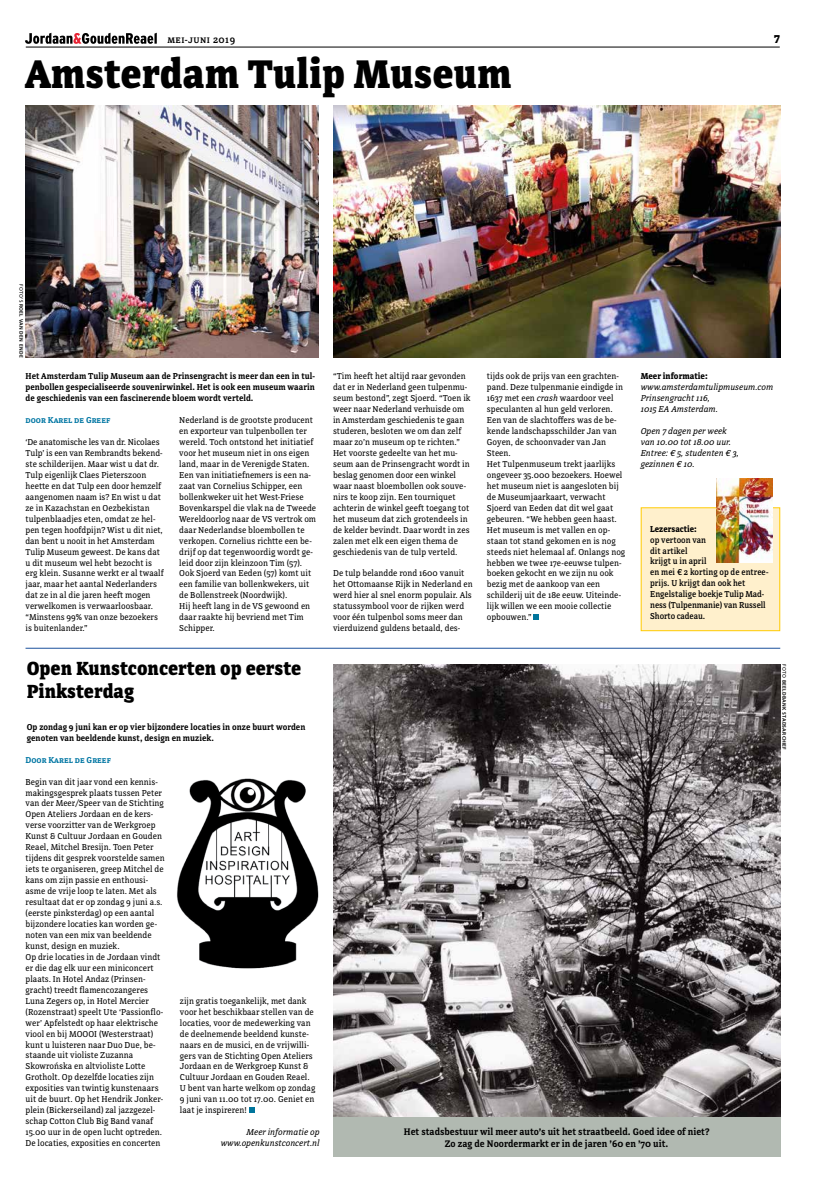
<style>
.page{position:relative;width:820px;height:1191px;background:#fff}
.page>*{position:absolute;margin:0;border:0;box-sizing:border-box;transform-origin:0 0}
.t1{font:800 42px "Directa Serif";color:#000}
.t2{font:800 20px/23px "Directa Serif";color:#000}
.t3{font:800 12px "Directa Serif";color:#000}
.t4{font:500 10.5px "Directa Serif";letter-spacing:.04em;color:#000}
.t5{font:600 10px/12px "Directa Serif";color:#000;text-align:center}
.t6{font:9px/11px "Directa Serif";color:#000}
.t7{font:600 9px/11px "Directa Serif";color:#000;text-align:justify}
.t8{font:italic 9px/11px "Directa Serif";color:#000}
.t9{font:500 9px/11px "Directa Serif";color:#000}
.t10{font:600 9px "Directa Serif";color:#0076a3}
.t11{font:700 9px "Directa Serif";color:#000}
.t12{font:700 5px "Frutiger LT Std";letter-spacing:.05em;color:#000}
.s1{font-weight:400}
.s2{font-style:italic}
</style>
<div class="page">
<img style="left:177px;top:778px;width:142px;height:191px">
<div style="left:333px;top:1102px;width:447px;height:55px;background:#b1b9b1"></div>
<svg style="left:25px;top:33px;width:132px;height:11px"></svg>
<hr style="left:26px;top:47px;width:753px;height:1px;background:#000">
<img style="left:26px;top:105px;width:293px;height:252px">
<img style="left:333px;top:105px;width:447px;height:252px">
<svg style="left:533px;top:614px;width:6px;height:6px"></svg>
<div style="left:641px;top:508px;width:138px;height:122px;background:#fff0cc"></div>
<div style="left:640px;top:507px;width:140px;height:124px;border:1px solid #ffcb03"></div>
<img style="left:715px;top:478px;width:57px;height:84px">
<hr style="left:26px;top:648px;width:754px;height:1px;background:#1b519c">
<img style="left:333px;top:664px;width:447px;height:452px">
<svg style="left:249px;top:1107px;width:5px;height:6px"></svg>
<p class="t4" style="left:167px;top:33px;width:69px">mei-juni 2019</p>
<h3 class="t3" style="left:773px;top:31px;width:7px">7</h3>
<h1 class="t1" style="left:26px;top:48px;width:487px">Amsterdam Tulip Museum</h1>
<p class="t12" style="left:24px;top:284px;width:75px;rotate:90deg"><span class="s1">FOTO'S</span> ROEL VAN DEN ENDE</p>
<p class="t7" style="left:26px;top:371px;width:291px">Het Amsterdam Tulip Museum aan de Prinsengracht is meer dan een in tul&shy;penbollen gespecialiseerde souvenirwinkel. Het is ook een museum waarin de geschiedenis van een fascinerende bloem wordt verteld.</p>
<p class="t6" style="left:333px;top:371px;width:139px">“Tim heeft het altijd raar gevonden dat er in Nederland geen tulpenmu&shy;seum bestond”, zegt Sjoerd. “Toen ik weer naar Nederland verhuisde om in Amsterdam geschiedenis te gaan studeren, besloten we om dan zelf maar zo’n museum op te richten.” Het voorste gedeelte van het mu&shy;seum aan de Prinsengracht wordt in beslag genomen door een winkel waar naast bloembollen ook souve&shy;nirs te koop zijn. Een tourniquet achterin de winkel geeft toegang tot het museum dat zich grotendeels in de kelder bevindt. Daar wordt in zes zalen met elk een eigen thema de geschiedenis van de tulp verteld.</p>
<p class="t6" style="left:333px;top:568px;width:141px">De tulp belandde rond 1600 vanuit het Ottomaanse Rijk in Nederland en werd hier al snel enorm populair. Als statussymbool voor de rijken werd voor één tulpenbol soms meer dan vierduizend guldens betaald, des-</p>
<p class="t6" style="left:179px;top:414px;width:138px">Nederland is de grootste producent en exporteur van tulpenbollen ter wereld. Toch ontstond het initiatief voor het museum niet in ons eigen land, maar in de Verenigde Staten.<br>Een van initiatiefnemers is een na&shy;zaat van Cornelius Schipper, een bollenkweker uit het West-Friese<br>Bovenkarspel die vlak na de Tweede<br>Wereldoorlog naar de VS vertrok om daar Nederlandse bloembollen te verkopen. Cornelius richtte een be&shy;drijf op dat tegenwoordig wordt ge&shy;leid door zijn kleinzoon Tim (57).<br>Ook Sjoerd van Eeden (57) komt uit een familie van bollenkwekers, uit de Bollenstreek (Noordwijk).<br>Hij heeft lang in de VS gewoond en daar raakte hij bevriend met Tim<br>Schipper.</p>
<p class="t10" style="left:26px;top:414px;width:86px">door Karel de Greef</p>
<p class="t6" style="left:26px;top:436px;width:140px">‘De anatomische les van dr. Nicolaes Tulp’ is een van Rembrandts bekend&shy;ste schilderijen. Maar wist u dat dr.<br>Tulp eigenlijk Claes Pieterszoon heette en dat Tulp een door hemzelf aangenomen naam is? En wist u dat ze in Kazachstan en Oezbekistan tulpenblaadjes eten, omdat ze hel&shy;pen tegen hoofdpijn? Wist u dit niet, dan bent u nooit in het Amsterdam Tulip Museum geweest. De kans dat u dit museum wel hebt bezocht is erg klein. Susanne werkt er al twaalf jaar, maar het aantal Nederlanders dat ze in al die jaren heeft mogen verwelkomen is verwaarloosbaar. “Minstens 99% van onze bezoekers is buitenlander.”</p>
<p class="t6" style="left:486px;top:371px;width:140px">tijds ook de prijs van een grachten&shy;pand. Deze tulpenmanie eindigde in<br>1637 met een <span class="s2">crash</span> waardoor veel speculanten al hun geld verloren.<br>Een van de slachtoffers was de be&shy;kende landschapsschilder Jan van<br>Goyen, de schoonvader van Jan<br>Steen.<br>Het Tulpenmuseum trekt jaarlijks ongeveer 35.000 bezoekers. Hoewel het museum niet is aangesloten bij de Museumjaarkaart, verwacht<br>Sjoerd van Eeden dat dit wel gaat gebeuren. “We hebben geen haast.<br>Het museum is met vallen en op&shy;staan tot stand gekomen en is nog steeds niet helemaal af. Onlangs nog hebben we twee 17e-eeuwse tulpen&shy;boeken gekocht en we zijn nu ook bezig met de aankoop van een schilderij uit de 18e eeuw. Uiteinde&shy;lijk willen we een mooie collectie opbouwen.”</p>
<p class="t11" style="left:640px;top:371px;width:69px">Meer informatie:</p>
<p class="t8" style="left:640px;top:382px;width:134px">www.amsterdamtulipmuseum.com<br>Prinsengracht 116,<br>1015 EA Amsterdam.</p>
<p class="t8" style="left:640px;top:425px;width:100px">Open 7 dagen per week van 10.00 tot 18.00 uur.<br>Entree: € 5, studenten € 3, gezinnen € 10.</p>
<p class="t11" style="left:650px;top:523px;width:48px">Lezersactie:</p>
<p class="t9" style="left:650px;top:534px;width:120px">op vertoon van<br>dit artikel<br>krijgt u in april<br>en mei € 2 korting op de entree&shy;prijs. U krijgt dan ook het<br>Engelstalige boekje Tulip Mad&shy;ness (Tulpenmanie) van Russell<br>Shorto cadeau.</p>
<h2 class="t2" style="left:27px;top:657px;width:276px">Open Kunstconcerten op eerste<br>Pinksterdag</h2>
<p class="t7" style="left:27px;top:721px;width:280px">Op zondag 9 juni kan er op vier bijzondere locaties in onze buurt worden genoten van beeldende kunst, design en muziek.</p>
<p class="t10" style="left:26px;top:754px;width:87px">Door Karel de Greef</p>
<p class="t6" style="left:26px;top:776px;width:141px">Begin van dit jaar vond een kennis&shy;makingsgesprek plaats tussen Peter van der Meer/Speer van de Stichting Open Ateliers Jordaan en de kers&shy;verse voorzitter van de Werkgroep Kunst &amp; Cultuur Jordaan en Gouden Reael, Mitchel Bresijn. Toen Peter tijdens dit gesprek voorstelde samen iets te organiseren, greep Mitchel de kans om zijn passie en enthousi&shy;asme de vrije loop te laten. Met als resultaat dat er op zondag 9 juni a.s. (eerste pinksterdag) op een aantal bijzondere locaties kan worden ge&shy;noten van een mix van beeldende kunst, design en muziek.<br>Op drie locaties in de Jordaan vindt er die dag elk uur een miniconcert plaats. In Hotel Andaz (Prinsen&shy;gracht) treedt flamencozangeres Luna Zegers op, in Hotel Mercier (Rozenstraat) speelt Ute ‘Passionflo&shy;wer’ Apfelstedt op haar elektrische viool en bij MOOOI (Westerstraat) kunt u luisteren naar Duo Due, be&shy;staande uit violiste Zuzanna Skowrońska en altvioliste Lotte Grotholt. Op dezelfde locaties zijn exposities van twintig kunstenaars uit de buurt. Op het Hendrik Jonker&shy;plein (Bickerseiland) zal jazzgezel&shy;schap Cotton Club Big Band vanaf 15.00 uur in de open lucht optreden.<br>De locaties, exposities en concerten</p>
<p class="t6" style="left:180px;top:995px;width:137px">zijn gratis toegankelijk, met dank voor het beschikbaar stellen van de locaties, voor de medewerking van de deelnemende beeldend kunste&shy;naars en de musici, en de vrijwilli&shy;gers van de Stichting Open Ateliers<br>Jordaan en de Werkgroep Kunst &amp;<br>Cultuur Jordaan en Gouden Reael.<br>U bent van harte welkom op zondag<br>9 juni van 11.00 tot 17.00. Geniet en laat je inspireren!</p>
<p class="t8" style="left:220px;top:1126px;width:100px;text-align:right">Meer informatie op www.openkunstconcert.nl</p>
<p class="t12" style="left:787px;top:664px;width:87px;rotate:90deg"><span class="s1">FOTO</span> BEELDBANK STADSARCHIEF</p>
<p class="t5" style="left:404px;top:1125px;width:307px">Het stadsbestuur wil meer auto’s uit het straatbeeld. Goed idee of niet?<br>Zo zag de Noordermarkt er in de jaren ’60 en ’70 uit.</p>
</div>
